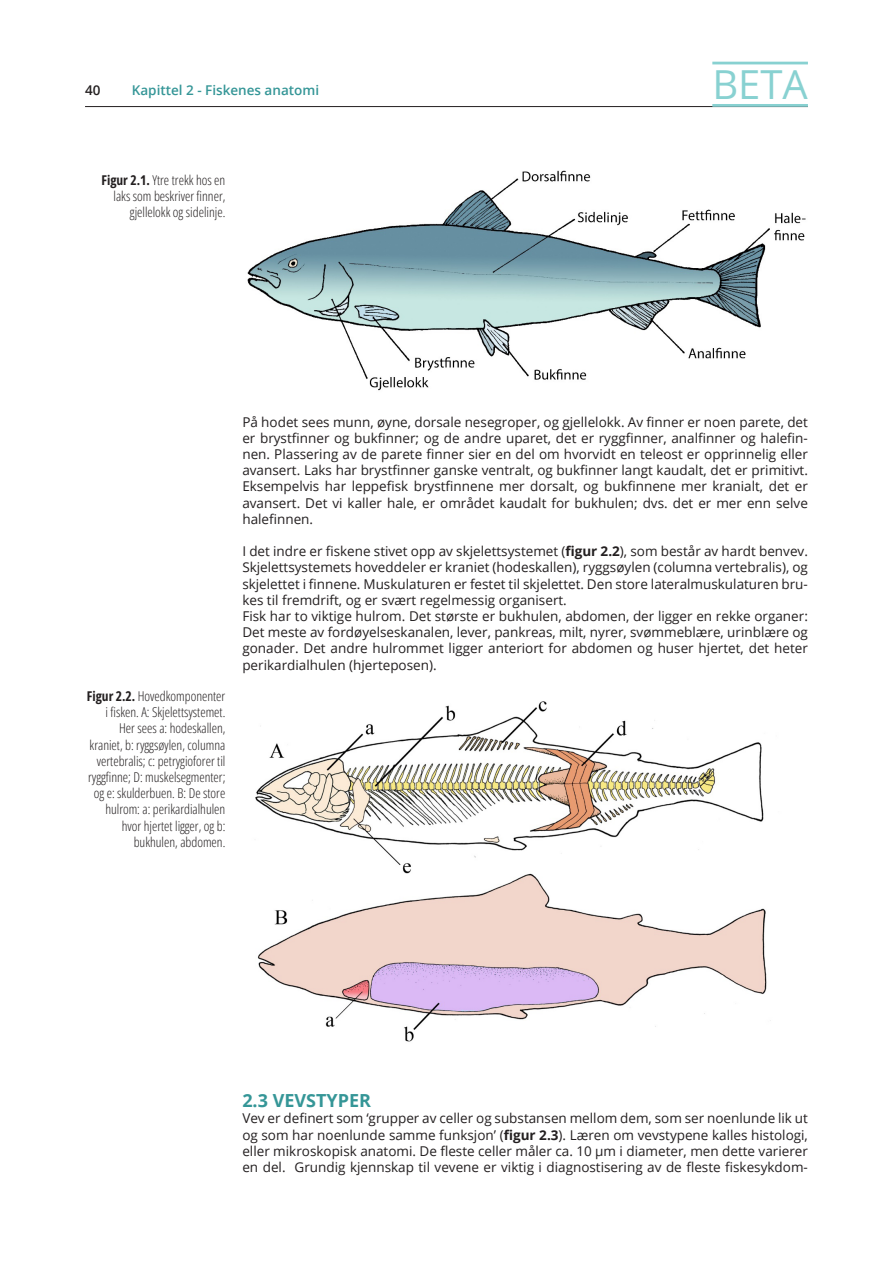
<style>
.page{position:relative;width:893px;height:1263px;background:#fff}
.page>*{position:absolute;margin:0;border:0;box-sizing:border-box;transform-origin:0 0}
.t1{font:40.05px "Open Sans";color:#88d1d1}
.t2{font:700 18px "Open Sans";color:#359697}
.t3{font:13.5px/16.2px "Open Sans";color:#231f20;text-align:justify}
.t4{font:300 13.5px/16.2px "Open Sans Condensed";color:#231f20;text-align:right}
.t5{font:600 13.5px "Open Sans";color:#359697}
.t6{font:600 13.5px "Open Sans";color:#231f20}
.s1{font-weight:700}
</style>
<div class="page">
<hr style="left:85px;top:106px;width:723px;height:1px;background:#231f20">
<hr style="left:712px;top:62px;width:96px;height:2px;background:#88d1d1">
<hr style="left:712px;top:104px;width:96px;height:3px;background:#88d1d1">
<img style="left:247px;top:170px;width:559px;height:221px">
<img style="left:255px;top:701px;width:516px;height:341px">
<p class="t6" style="left:85px;top:81px;width:17px">40</p>
<p class="t5" style="left:132px;top:81px;width:189px">Kapittel 2 - Fiskenes anatomi</p>
<p class="t4" style="left:101px;top:171px;width:125px"><span class="s1">Figur 2.1.</span> Ytre trekk hos en laks som beskriver finner, gjellelokk og sidelinje.</p>
<h1 class="t1" style="left:712px;top:57px;width:97px">BETA</h1>
<p class="t4" style="left:87px;top:687px;width:140px"><span class="s1">Figur 2.2.</span> Hovedkomponenter i fisken. A: Skjelettsystemet.<br>Her sees a: hodeskallen, kraniet, b: ryggsøylen, columna vertebralis; c: petrygioforer til ryggfinne; D: muskelsegmenter; og e: skulderbuen. B: De store hulrom: a: perikardialhulen hvor hjertet ligger, og b: bukhulen, abdomen.</p>
<p class="t3" style="left:242px;top:413px;width:567px">På hodet sees munn, øyne, dorsale nesegroper, og gjellelokk. Av finner er noen parete, det er brystfinner og bukfinner; og de andre uparet, det er ryggfinner, analfinner og halefin&shy;nen. Plassering av de parete finner sier en del om hvorvidt en teleost er opprinnelig eller avansert. Laks har brystfinner ganske ventralt, og bukfinner langt kaudalt, det er primitivt.<br>Eksempelvis har leppefisk brystfinnene mer dorsalt, og bukfinnene mer kranialt, det er avansert. Det vi kaller hale, er området kaudalt for bukhulen; dvs. det er mer enn selve halefinnen.</p>
<p class="t3" style="left:242px;top:543px;width:567px;text-align:left">I det indre er fiskene stivet opp av skjelettsystemet (<span class="s1">figur 2.2</span>), som består av hardt benvev.<br>Skjelettsystemets hoveddeler er kraniet (hodeskallen), ryggsøylen (columna vertebralis), og skjelettet i finnene. Muskulaturen er festet til skjelettet. Den store lateralmuskulaturen bru&shy;kes til fremdrift, og er svært regelmessig organisert.<br>Fisk har to viktige hulrom. Det største er bukhulen, abdomen, der ligger en rekke organer:<br>Det meste av fordøyelseskanalen, lever, pankreas, milt, nyrer, svømmeblære, urinblære og gonader. Det andre hulrommet ligger anteriort for abdomen og huser hjertet, det heter perikardialhulen (hjerteposen).</p>
<h2 class="t2" style="left:242px;top:1088px;width:130px">2.3 VEVSTYPER</h2>
<p class="t3" style="left:242px;top:1110px;width:567px">Vev er definert som ‘grupper av celler og substansen mellom dem, som ser noenlunde lik ut og som har noenlunde samme funksjon’ (<span class="s1">figur 2.3</span>). Læren om vevstypene kalles histologi, eller mikroskopisk anatomi. De fleste celler måler ca. 10 µm i diameter, men dette varierer en del. Grundig kjennskap til vevene er viktig i diagnostisering av de fleste fiskesykdom-</p>
</div>
